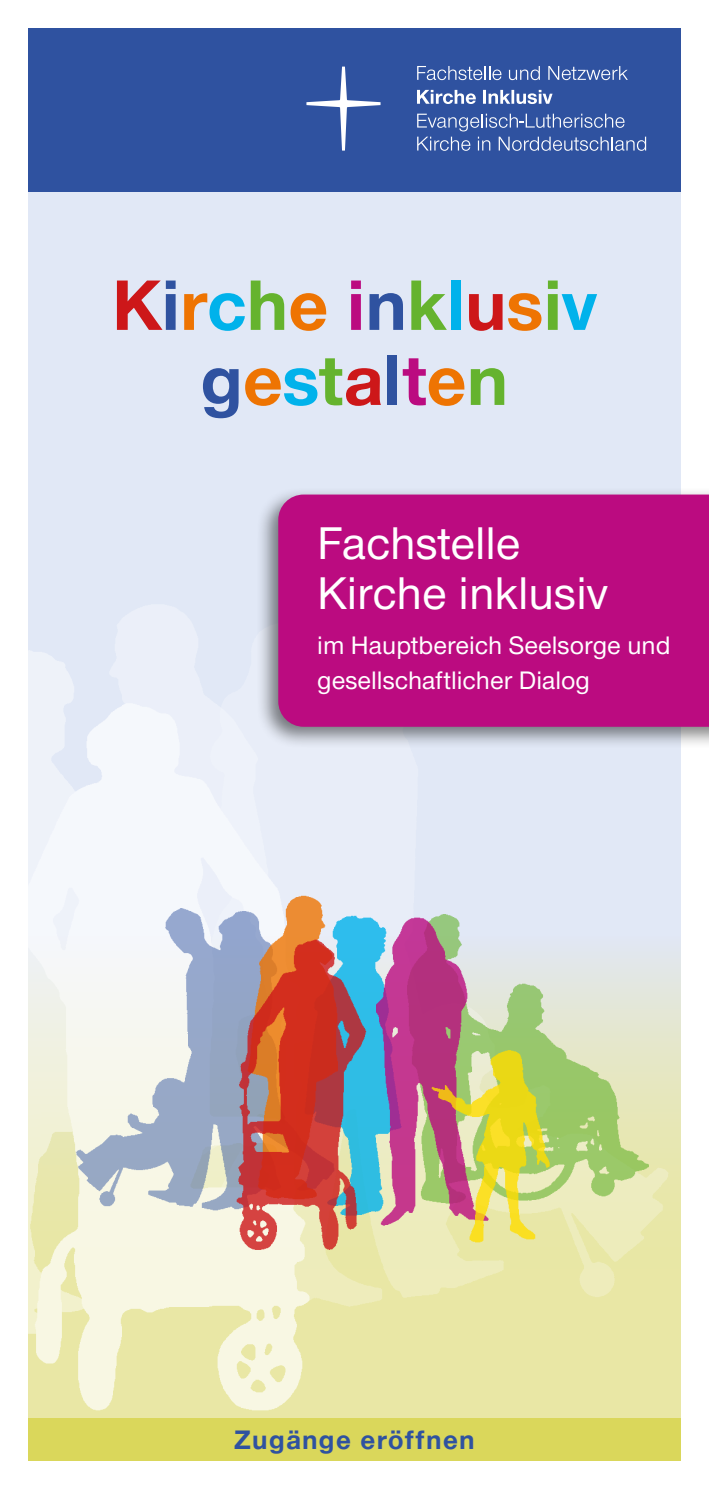
<style>
.page{position:relative;width:709px;height:1489px;background:#fff}
.page>*{position:absolute;margin:0;border:0;box-sizing:border-box;transform-origin:0 0}
.t1{font:700 74px "Nordelbica";color:#ee7402}
.t2{font:700 74px "Nordelbica";color:#2f52a0}
.t3{font:500 47.5px "Nordelbica";color:#fff}
.t4{font:700 27.5px "Nordelbica";letter-spacing:.05em;color:#2f52a0}
.t5{font:500 26.25px/35px "Nordelbica";color:#fff}
.s1{color:#cd1719}
.s2{color:#2f52a0}
.s3{color:#00b2eb}
.s4{color:#65b32e}
.s5{color:#bb0b80}
.s6{color:#ee7402}
</style>
<div class="page">
<div style="left:28px;top:866px;width:652px;height:551px;background:#e9e7a5"></div>
<div style="left:28px;top:191px;width:652px;height:1099px;background:#e1e8f6"></div>
<img style="left:28px;top:650px;width:43px;height:31px">
<img style="left:71px;top:679px;width:610px;height:655px">
<img style="left:28px;top:681px;width:317px;height:730px">
<div style="left:28px;top:1417px;width:652px;height:43px;background:#dad75b"></div>
<img style="left:338px;top:905px;width:38px;height:315px">
<img style="left:42px;top:904px;width:205px;height:318px">
<img style="left:247px;top:894px;width:91px;height:35px">
<img style="left:492px;top:908px;width:162px;height:303px">
<img style="left:221px;top:929px;width:152px;height:328px">
<img style="left:376px;top:902px;width:116px;height:323px">
<img style="left:422px;top:1023px;width:152px;height:219px">
<div style="left:28px;top:28px;width:652px;height:163px;background:#2f52a0"></div>
<div style="left:256px;top:486px;width:453px;height:263px;background:#000;opacity:.5"></div>
<div style="left:278px;top:494px;width:431px;height:232px;background:#bb0b80"></div>
<svg style="left:306px;top:67px;width:74px;height:84px"></svg>
<svg style="left:417px;top:66px;width:84px;height:14px"></svg>
<svg style="left:509px;top:66px;width:31px;height:14px"></svg>
<svg style="left:548px;top:66px;width:80px;height:14px"></svg>
<svg style="left:417px;top:114px;width:207px;height:17px"></svg>
<svg style="left:417px;top:137px;width:53px;height:14px"></svg>
<svg style="left:478px;top:137px;width:12px;height:13px"></svg>
<svg style="left:498px;top:137px;width:148px;height:14px"></svg>
<svg style="left:417px;top:90px;width:135px;height:14px"></svg>
<p class="t1" style="left:112px;top:261px;width:486px"><span class="s1">K</span><span class="s2">i</span>r<span class="s3">c</span><span class="s4">h</span>e <span class="s5">i</span><span class="s2">n</span><span class="s4">k</span><span class="s3">l</span><span class="s1">u</span>s<span class="s4">i</span><span class="s3">v</span></p>
<p class="t2" style="left:201px;top:336px;width:309px">g<span class="s6">e</span><span class="s3">s</span><span class="s4">t</span><span class="s1">a</span>l<span class="s5">t</span><span class="s6">e</span><span class="s4">n</span></p>
<p class="t3" style="left:317px;top:515px;width:205px">Fachstelle</p>
<p class="t3" style="left:317px;top:565px;width:292px">Kirche inklusiv</p>
<p class="t5" style="left:317px;top:628px;width:355px">im Hauptbereich Seelsorge und gesellschaftlicher Dialog</p>
<p class="t4" style="left:234px;top:1423px;width:242px">Zugänge eröffnen</p>
</div>
